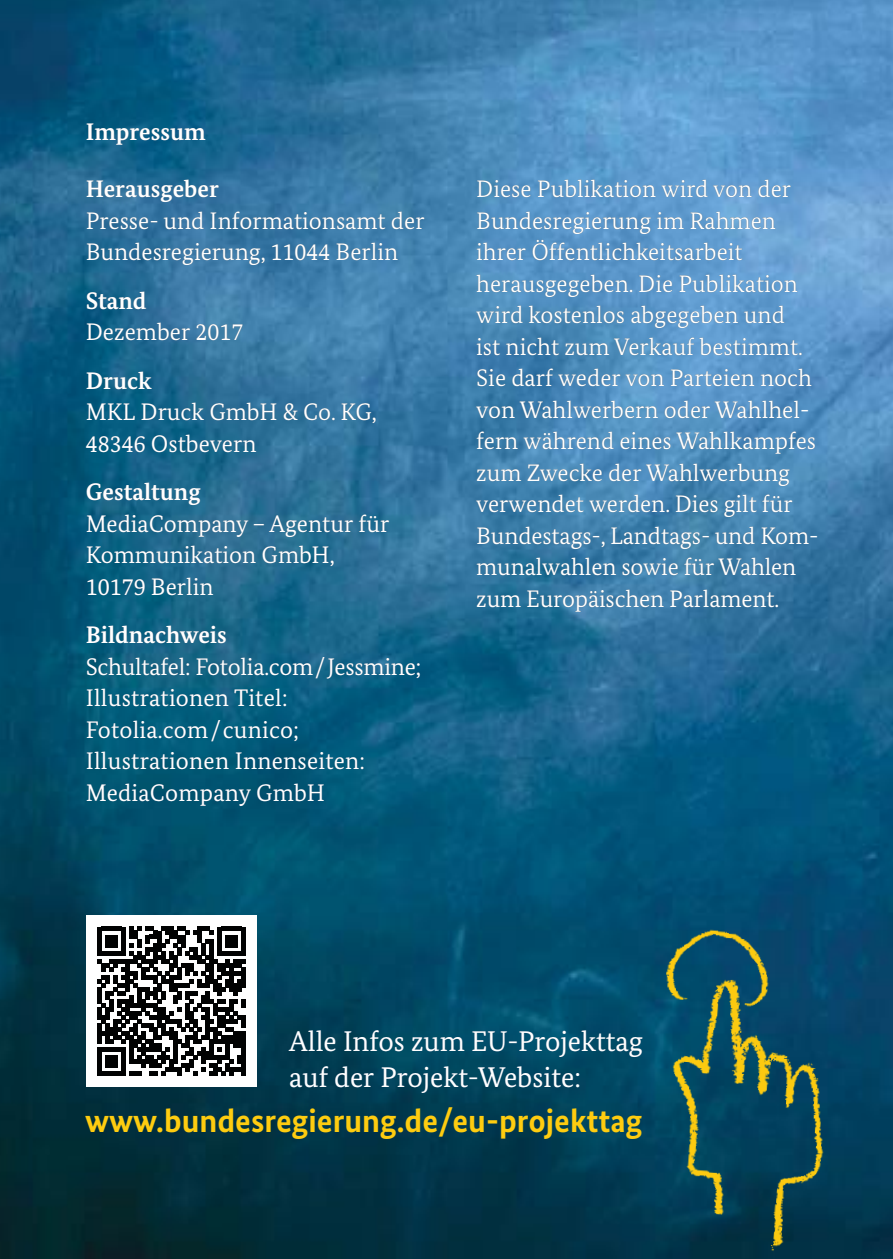
<style>
.page{position:relative;width:893px;height:1259px;background:#fff}
.page>*{position:absolute;margin:0;border:0;box-sizing:border-box;transform-origin:0 0}
.t1{font:700 33px "Bundes Sans";color:#fecc10}
.t2{font:28.5px/36px "Bundes Serif";color:#fff}
.t3{font:24px/31.5px "Bundes Serif";color:#fff}
.t4{font:700 24px "Bundes Serif";color:#fff}
</style>
<div class="page">
<img style="left:0;top:0;width:893px;height:1258px">
<img style="left:622px;top:904px;width:230px;height:354px">
<div style="left:86px;top:915px;width:171px;height:172px;background:#fff"></div>
<svg style="left:97px;top:927px;width:149px;height:148px"></svg>
<hr style="left:242px;top:1015px;width:4px;height:12px;background:#010202">
<hr style="left:242px;top:1031px;width:4px;height:44px;background:#010202">
<p class="t4" style="left:86px;top:120px;width:122px">Impressum</p>
<p class="t4" style="left:86px;top:177px;width:135px">Herausgeber</p>
<p class="t3" style="left:86px;top:207px;width:340px">Presse- und Informationsamt der<br>Bundesregierung, 11044 Berlin</p>
<p class="t4" style="left:86px;top:289px;width:62px">Stand</p>
<p class="t3" style="left:86px;top:318px;width:159px">Dezember 2017</p>
<p class="t4" style="left:86px;top:368px;width:67px">Druck</p>
<p class="t3" style="left:86px;top:398px;width:293px">MKL Druck GmbH &amp; Co. KG,<br>48346 Ostbevern</p>
<p class="t4" style="left:86px;top:480px;width:116px">Gestaltung</p>
<p class="t3" style="left:86px;top:510px;width:305px">MediaCompany – Agentur für<br>Kommunikation GmbH,<br>10179 Berlin</p>
<p class="t4" style="left:86px;top:623px;width:143px">Bildnachweis</p>
<p class="t3" style="left:86px;top:653px;width:337px">Schultafel: Fotolia.com / Jessmine;<br>Illustrationen Titel:<br>Fotolia.com / cunico;<br>Illustrationen Innenseiten:<br>MediaCompany GmbH</p>
<p class="t3" style="left:476px;top:175px;width:337px">Diese Publikation wird von der<br>Bundesregierung im Rahmen ihrer Öffentlichkeitsarbeit herausgegeben. Die Publikation wird kostenlos abgegeben und ist nicht zum Verkauf bestimmt.<br>Sie darf weder von Parteien noch</p>
<p class="t3" style="left:476px;top:396px;width:335px">von Wahlwerbern oder Wahlhel-</p>
<p class="t3" style="left:476px;top:427px;width:341px">fern während eines Wahlkampfes zum Zwecke der Wahlwerbung verwendet werden. Dies gilt für</p>
<p class="t3" style="left:476px;top:522px;width:344px">Bundestags-, Landtags- und Kom-</p>
<p class="t3" style="left:476px;top:553px;width:322px">munalwahlen sowie für Wahlen zum Europäischen Parlament.</p>
<p class="t2" style="left:289px;top:1026px;width:355px">Alle Infos zum EU-Projekttag auf der Projekt-Website:</p>
<p class="t1" style="left:85px;top:1104px;width:559px">www.bundesregierung.de/eu-projekttag</p>
</div>
